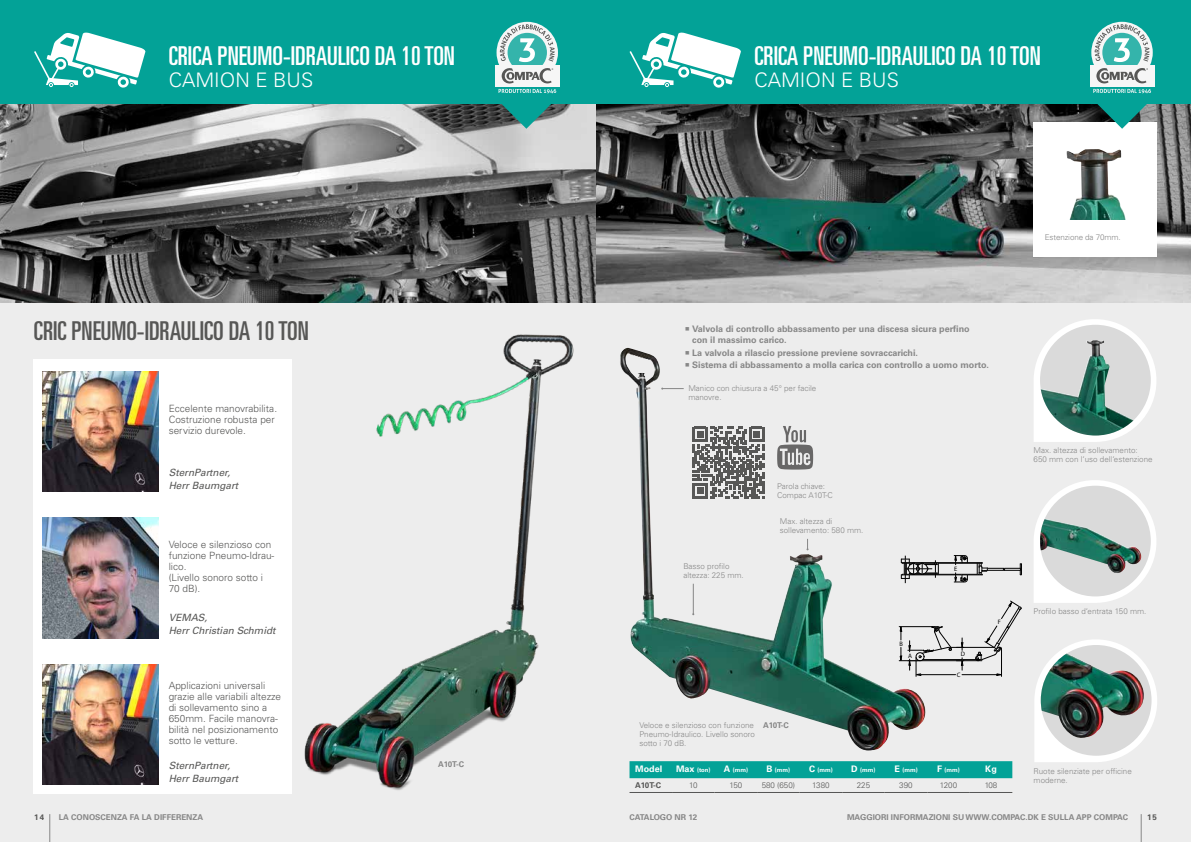
<style>
.page{position:relative;width:1191px;height:842px;background:#ededed}
.page>*{position:absolute;margin:0;border:0;box-sizing:border-box;transform-origin:0 0}
.t1{font:ultra-condensed 26px "Univers LT Std";color:#fff}
.t2{font:ultra-condensed 26px "Univers LT Std";color:#575756}
.t3{font:300 20px "Univers";color:#fff}
.t4{font:300 10px/11px "Univers";color:#575756}
.t5{font:italic 10px/13px "Univers LT Std";color:#575756}
.t6{font:700 9px/11px "Univers";color:#878787}
.t7{font:700 9px "Univers";color:#fff}
.t8{font:300 8px/9px "Univers";color:#878787}
.t9{font:700 8px "Univers";color:#878787}
.t10{font:300 8px "Univers";color:#575756}
.t11{font:700 8px "Univers";color:#575756}
.t12{font:6.4px "Myriad Pro";color:#000}
.t13{font:700 6px "Univers";color:#fff}
.s1{font-size:9px}
</style>
<div class="page">
<img style="left:0;top:104px;width:1191px;height:199px">
<div style="left:34px;top:359px;width:258px;height:435px;background:#fff"></div>
<img style="left:43px;top:371px;width:116px;height:121px">
<img style="left:42px;top:517px;width:116px;height:121px">
<img style="left:43px;top:664px;width:116px;height:120px">
<div style="left:1033px;top:122px;width:124px;height:135px;background:#fff"></div>
<img style="left:1066px;top:149px;width:59px;height:71px">
<div style="left:0;top:0;width:1191px;height:104px;background:#03a297"></div>
<svg style="left:34px;top:32px;width:112px;height:56px"></svg>
<svg style="left:629px;top:32px;width:112px;height:56px"></svg>
<img style="left:304px;top:334px;width:270px;height:456px">
<svg style="left:1034px;top:480px;width:122px;height:123px"></svg>
<div style="left:1040px;top:486px;width:110px;height:110px;background:#dadada;border-radius:50%"></div>
<img style="left:1040px;top:519px;width:102px;height:54px">
<svg style="left:1034px;top:640px;width:123px;height:122px"></svg>
<div style="left:1040px;top:645px;width:111px;height:111px;background:#dadada;border-radius:50%"></div>
<img style="left:1040px;top:653px;width:105px;height:86px">
<svg style="left:1034px;top:319px;width:122px;height:123px"></svg>
<div style="left:1040px;top:325px;width:110px;height:110px;background:#dadada;border-radius:50%"></div>
<img style="left:1040px;top:340px;width:93px;height:95px">
<img style="left:620px;top:348px;width:306px;height:402px">
<svg style="left:777px;top:426px;width:36px;height:44px"></svg>
<hr style="left:962px;top:674px;width:34px;height:1px;background:#000">
<hr style="left:948px;top:647px;width:45px;height:1px;background:#000">
<hr style="left:918px;top:660px;width:64px;height:1px;background:#000">
<hr style="left:922px;top:659px;width:60px;height:1px;background:#000">
<svg style="left:899px;top:625px;width:65px;height:51px"></svg>
<svg style="left:975px;top:600px;width:47px;height:76px"></svg>
<hr style="left:901px;top:562px;width:81px;height:1px;background:#000">
<hr style="left:923px;top:563px;width:59px;height:1px;background:#000">
<hr style="left:923px;top:574px;width:59px;height:1px;background:#000">
<svg style="left:901px;top:556px;width:38px;height:27px"></svg>
<svg style="left:953px;top:572px;width:15px;height:11px"></svg>
<svg style="left:953px;top:555px;width:15px;height:10px"></svg>
<svg style="left:976px;top:563px;width:46px;height:12px"></svg>
<svg style="left:692px;top:427px;width:72px;height:71px"></svg>
<div style="left:629px;top:761px;width:383px;height:17px;background:#03a297"></div>
<hr style="left:629px;top:792px;width:43px;height:1px;background:#575756">
<hr style="left:672px;top:792px;width:42px;height:1px;background:#575756">
<hr style="left:714px;top:792px;width:43px;height:1px;background:#575756">
<hr style="left:757px;top:792px;width:42px;height:1px;background:#575756">
<hr style="left:799px;top:792px;width:43px;height:1px;background:#575756">
<hr style="left:842px;top:792px;width:42px;height:1px;background:#575756">
<hr style="left:884px;top:792px;width:43px;height:1px;background:#575756">
<hr style="left:927px;top:792px;width:42px;height:1px;background:#575756">
<hr style="left:969px;top:792px;width:43px;height:1px;background:#575756">
<hr style="left:693px;top:584px;width:1px;height:30px;background:#878787">
<svg style="left:806px;top:539px;width:2px;height:11px"></svg>
<svg style="left:661px;top:388px;width:22px;height:2px"></svg>
<svg style="left:493px;top:22px;width:66px;height:107px"></svg>
<svg style="left:1089px;top:22px;width:66px;height:107px"></svg>
<svg style="left:50px;top:814px;width:1px;height:28px"></svg>
<svg style="left:1141px;top:814px;width:1px;height:28px"></svg>
<h1 class="t1" style="left:169px;top:40px;width:288px">CRICA PNEUMO-IDRAULICO DA 10 TON</h1>
<h2 class="t3" style="left:169px;top:68px;width:146px">CAMION E BUS</h2>
<h1 class="t2" style="left:34px;top:316px;width:276px">CRIC PNEUMO-IDRAULICO DA 10 TON</h1>
<p class="t4" style="left:169px;top:403px;width:110px">Eccelente manovrabilita.<br>Costruzione robusta per servizio durevole.</p>
<p class="t5" style="left:169px;top:466px;width:71px">SternPartner,<br>Herr Baumgart</p>
<p class="t4" style="left:169px;top:538px;width:107px">Veloce e silenzioso con funzione Pneumo-Idrau&shy;lico.<br>(Livello sonoro sotto i<br>70 dB).</p>
<p class="t5" style="left:169px;top:611px;width:108px">VEMAS,<br>Herr Christian Schmidt</p>
<p class="t4" style="left:169px;top:680px;width:114px">Applicazioni universali grazie alle variabili altezze di sollevamento sino a<br>650mm. Facile manovra&shy;bilità nel posizionamento sotto le vetture.</p>
<p class="t5" style="left:169px;top:759px;width:71px">SternPartner,<br>Herr Baumgart</p>
<p class="t9" style="left:438px;top:760px;width:27px">A10T-C</p>
<h1 class="t1" style="left:754px;top:40px;width:288px">CRICA PNEUMO-IDRAULICO DA 10 TON</h1>
<h2 class="t3" style="left:754px;top:68px;width:146px">CAMION E BUS</h2>
<p class="t8" style="left:1044px;top:233px;width:77px">Estenzione da 70mm.</p>
<p class="t6" style="left:692px;top:324px;width:279px;text-indent:-7px">■ Valvola di controllo abbassamento per una discesa sicura perfino con il massimo carico.</p>
<p class="t6" style="left:685px;top:348px;width:234px">■ La valvola a rilascio pressione previene sovraccarichi.</p>
<p class="t6" style="left:685px;top:360px;width:305px">■ Sistema di abbassamento a molla carica con controllo a uomo morto.</p>
<p class="t8" style="left:688px;top:383px;width:130px">Manico con chiusura a 45° per facile manovre.</p>
<p class="t8" style="left:777px;top:481px;width:57px">Parola chiave:<br>Compac A10T-C</p>
<p class="t8" style="left:683px;top:562px;width:62px">Basso profilo altezza: 225 mm.</p>
<p class="t8" style="left:780px;top:517px;width:85px">Max. altezza di sollevamento: 580 mm.</p>
<p class="t8" style="left:639px;top:720px;width:117px;text-align:justify">Veloce e silenzioso con funzione Pneumo-Idraulico. Livello sonoro sotto i 70 dB.</p>
<p class="t9" style="left:763px;top:720px;width:27px">A10T-C</p>
<p class="t12" style="left:899px;top:639px;width:5px">B</p>
<p class="t12" style="left:954px;top:565px;width:5px">E</p>
<p class="t12" style="left:908px;top:652px;width:5px">A</p>
<p class="t12" style="left:960px;top:650px;width:6px">D</p>
<p class="t12" style="left:956px;top:670px;width:5px">C</p>
<p class="t12" style="left:998px;top:618px;width:5px">F</p>
<p class="t7" style="left:635px;top:763px;width:28px">Model</p>
<p class="t13" style="left:676px;top:766px;width:36px"><span class="s1">Max</span> (ton)</p>
<p class="t13" style="left:723px;top:766px;width:26px"><span class="s1">A</span> (mm)</p>
<p class="t13" style="left:766px;top:766px;width:25px"><span class="s1">B</span> (mm)</p>
<p class="t13" style="left:809px;top:766px;width:25px"><span class="s1">C</span> (mm)</p>
<p class="t13" style="left:851px;top:766px;width:26px"><span class="s1">D</span> (mm)</p>
<p class="t13" style="left:894px;top:766px;width:25px"><span class="s1">E</span> (mm)</p>
<p class="t13" style="left:937px;top:766px;width:24px"><span class="s1">F</span> (mm)</p>
<p class="t7" style="left:985px;top:763px;width:13px">Kg</p>
<p class="t11" style="left:635px;top:781px;width:27px">A10T-C</p>
<p class="t10" style="left:689px;top:780px;width:10px">10</p>
<p class="t10" style="left:729px;top:780px;width:14px">150</p>
<p class="t10" style="left:761px;top:780px;width:35px">580 (650)</p>
<p class="t10" style="left:812px;top:780px;width:19px">1380</p>
<p class="t10" style="left:856px;top:780px;width:15px">225</p>
<p class="t10" style="left:899px;top:780px;width:15px">390</p>
<p class="t10" style="left:939px;top:780px;width:19px">1200</p>
<p class="t10" style="left:984px;top:780px;width:14px">108</p>
<p class="t8" style="left:1033px;top:445px;width:121px">Max. altezza di sollevamento:<br>650 mm con l‘uso dell‘estenzione</p>
<p class="t8" style="left:1033px;top:606px;width:114px">Profilo basso d‘entrata 150 mm.</p>
<p class="t8" style="left:1033px;top:767px;width:100px">Ruote silenziate per officine moderne.</p>
<p class="t9" style="left:59px;top:812px;width:146px">LA CONOSCENZA FA LA DIFFERENZA</p>
<p class="t9" style="left:629px;top:812px;width:69px">CATALOGO NR 12</p>
<p class="t9" style="left:847px;top:812px;width:282px">MAGGIORI INFORMAZIONI SU WWW.COMPAC.DK E SULLA APP COMPAC</p>
<p class="t11" style="left:34px;top:812px;width:12px">14</p>
<p class="t11" style="left:1147px;top:813px;width:12px">15</p>
</div>
